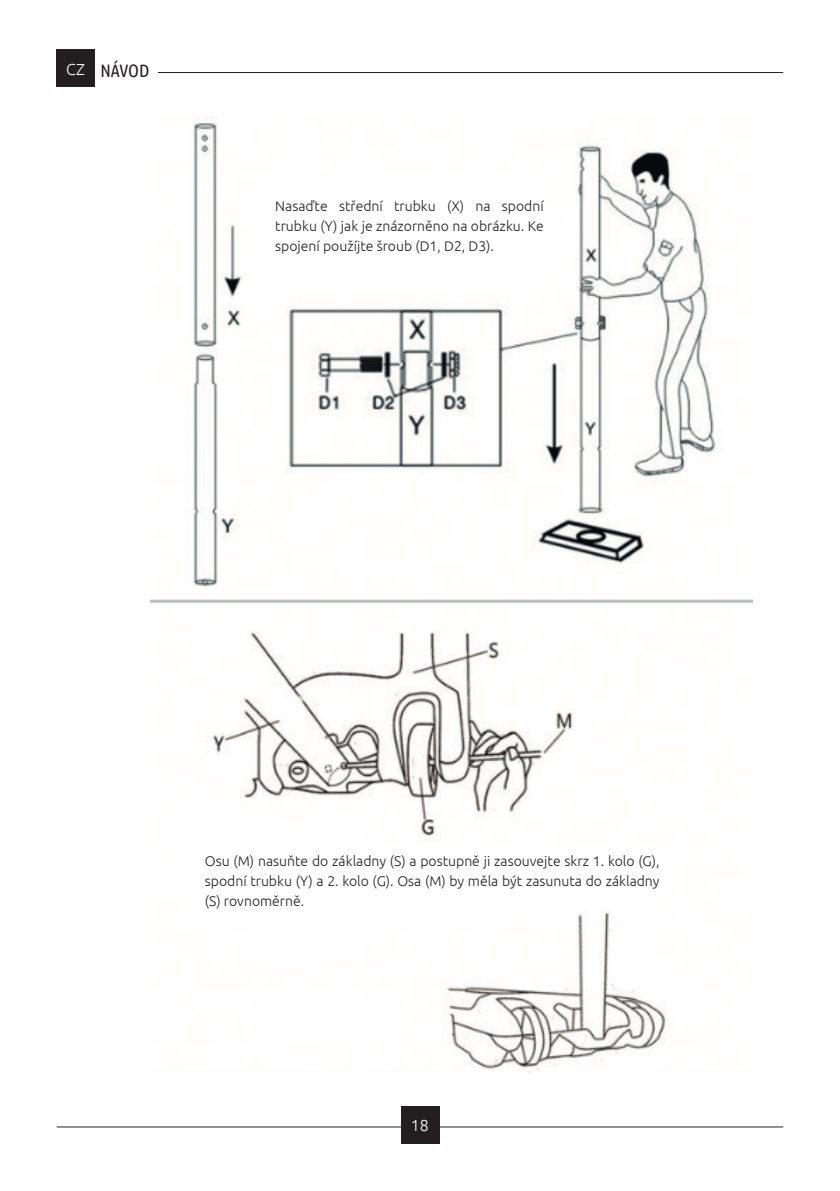
<style>
.page{position:relative;width:840px;height:1191px;background:#fff}
.page>*{position:absolute;margin:0;border:0;box-sizing:border-box;transform-origin:0 0}
.t1{font:18px "Ubuntu Condensed";letter-spacing:-.005em;color:#231f20}
.t2{font:300 16px "Ubuntu";color:#fff}
.t3{font:300 14px/19.8px "Ubuntu";color:#231f20;text-align:justify}
.s1{font-family:"Ubuntu";font-weight:300;font-size:16px;color:#fff}
</style>
<div class="page">
<hr style="left:57px;top:72px;width:725px;height:1px;background:#231f20">
<div style="left:57px;top:49px;width:38px;height:38px;background:#231f20"></div>
<div style="left:95px;top:49px;width:62px;height:38px;background:#fff"></div>
<hr style="left:57px;top:1126px;width:725px;height:1px;background:#231f20">
<div style="left:401px;top:1106px;width:38px;height:37px;background:#231f20"></div>
<img style="left:150px;top:119px;width:602px;height:954px">
<p class="t1" style="left:66px;top:59px;width:85px"><span class="s1">CZ</span> NÁVOD</p>
<p class="t3" style="left:275px;top:196px;width:270px">Nasaďte střední trubku (X) na spodní trubku (Y) jak je znázorněno na obrázku. Ke spojení použíjte šroub (D1, D2, D3).</p>
<p class="t3" style="left:205px;top:850px;width:456px">Osu (M) nasuňte do základny (S) a postupně ji zasouvejte skrz 1. kolo (G), spodní trubku (Y) a 2. kolo (G). Osa (M) by měla být zasunuta do základny (S) rovnoměrně.</p>
<p class="t2" style="left:411px;top:1115px;width:20px">18</p>
</div>
